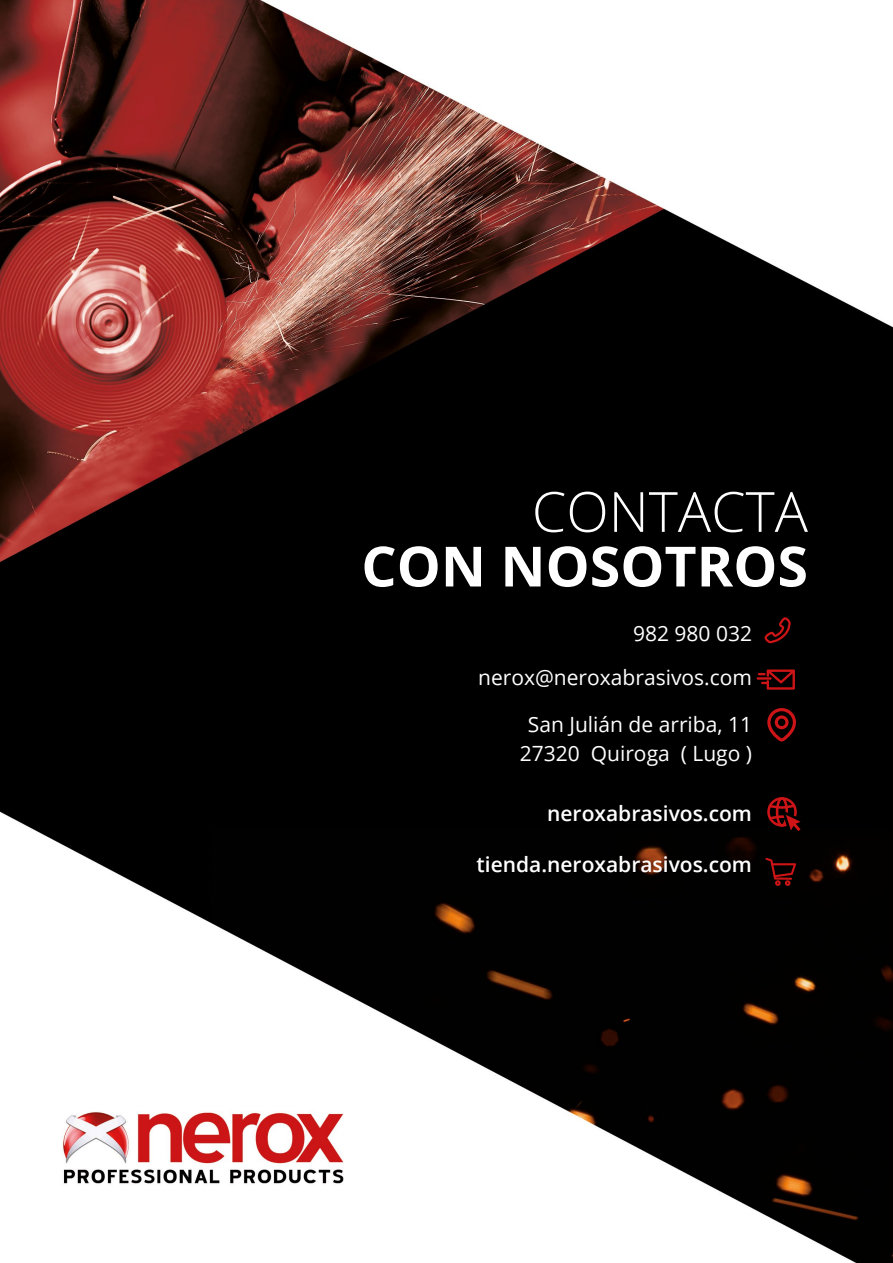
<style>
.page{position:relative;width:893px;height:1263px;background:#fff}
.page>*{position:absolute;margin:0;border:0;box-sizing:border-box;transform-origin:0 0}
.t1{font:700 55.5px "Open Sans";color:#fff}
.t2{font:300 55.5px "Open Sans";color:#fff}
.t3{font:21px/44.4px "Open Sans";color:#fff;text-align:right}
.t4{font:600 21px "Open Sans";color:#fff}
</style>
<div class="page">
<img style="left:0;top:0;width:893px;height:1263px">
<svg style="left:764px;top:617px;width:27px;height:26px"></svg>
<svg style="left:758px;top:669px;width:37px;height:21px"></svg>
<hr style="left:757px;top:677px;width:15px;height:3px;background:#cd1417">
<svg style="left:767px;top:708px;width:30px;height:33px"></svg>
<svg style="left:767px;top:797px;width:34px;height:34px"></svg>
<svg style="left:765px;top:858px;width:31px;height:28px"></svg>
<h1 class="t2" style="left:532px;top:474px;width:278px">CONTACTA</h1>
<h1 class="t1" style="left:361px;top:527px;width:448px">CON NOSOTROS</h1>
<p class="t3" style="left:478px;top:610px;width:275px">982 980 032 nerox@neroxabrasivos.com</p>
<p class="t3" style="left:520px;top:710px;width:234px;line-height:28.2px;text-align:center">San Julián de arriba, 11<br>27320 Quiroga ( Lugo )</p>
<p class="t4" style="left:547px;top:799px;width:206px">neroxabrasivos.com</p>
<p class="t4" style="left:477px;top:850px;width:277px">tienda.neroxabrasivos.com</p>
</div>
